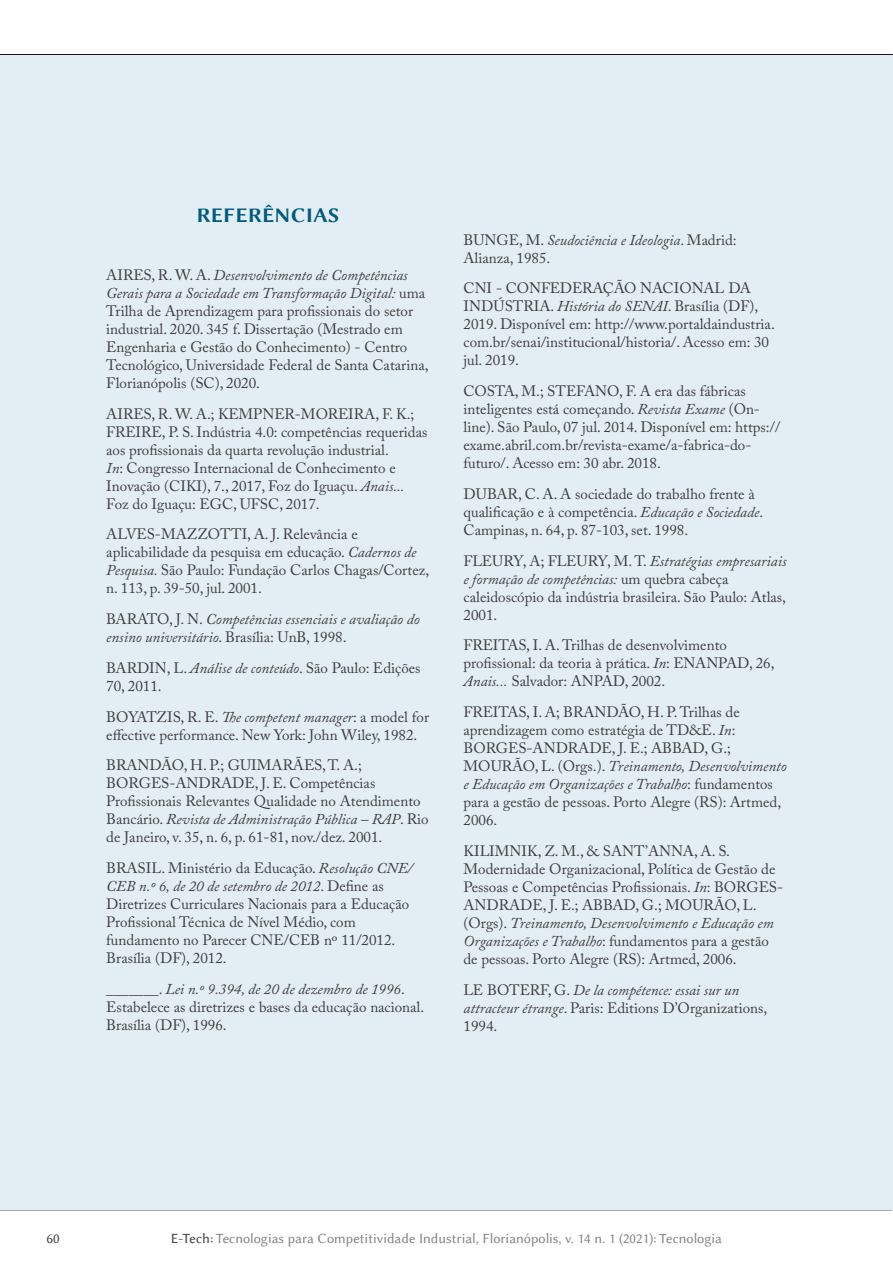
<style>
.page{position:relative;width:893px;height:1263px;background:#fff}
.page>*{position:absolute;margin:0;border:0;box-sizing:border-box;transform-origin:0 0}
.t1{font:21px "Lin Biolinum B";letter-spacing:.005em;color:#005b7f}
.t2{font:15px/18px "Adobe Caslon Pro";color:#3e3e3f}
.t3{font:italic 15px/18px "Adobe Caslon Pro";color:#3e3e3f}
.t4{font:14.25px "Lin Biolinum";color:#808285}
.t5{font:14.25px "Lin Biolinum";color:#3e3e3f}
.s1{font-style:italic}
.s2{font-style:normal}
.s3{color:#3e3e3f}
</style>
<div class="page">
<hr style="left:0;top:1209px;width:892px;height:1px;background:#000">
<hr style="left:0;top:54px;width:893px;height:1px;background:#000">
<div style="left:0;top:55px;width:446px;height:1154px;background:#e3eef4"></div>
<div style="left:446px;top:55px;width:447px;height:1154px;background:#e3eef4"></div>
<h1 class="t1" style="left:196px;top:201px;width:145px">REFERÊNCIAS</h1>
<p class="t2" style="left:106px;top:266px;width:324px">AIRES, R. W. A. <span class="s1">Desenvolvimento de Competências Gerais para a Sociedade em Transformação Digital:</span> uma Trilha de Aprendizagem para profissionais do setor industrial. 2020. 345 f. Dissertação (Mestrado em Engenharia e Gestão do Conhecimento) - Centro Tecnológico, Universidade Federal de Santa Catarina, Florianópolis (SC), 2020.</p>
<p class="t2" style="left:106px;top:404px;width:323px">AIRES, R. W. A.; KEMPNER-MOREIRA, F. K.; FREIRE, P. S. Indústria 4.0: competências requeridas aos profissionais da quarta revolução industrial.<br><span class="s1">In</span>: Congresso Internacional de Conhecimento e Inovação (CIKI), 7., 2017, Foz do Iguaçu. <span class="s1">Anais...<br></span>Foz do Iguaçu: EGC, UFSC, 2017.</p>
<p class="t2" style="left:106px;top:525px;width:324px">ALVES-MAZZOTTI, A. J. Relevância e aplicabilidade da pesquisa em educação. <span class="s1">Cadernos de Pesquisa.</span> São Paulo: Fundação Carlos Chagas/Cortez, n. 113, p. 39-50, jul. 2001.</p>
<p class="t3" style="left:106px;top:610px;width:315px"><span class="s2">BARATO, J. N.</span> Competências essenciais e avaliação do ensino universitário<span class="s2">. Brasília: UnB, 1998.</span></p>
<p class="t2" style="left:106px;top:659px;width:316px">BARDIN, L. <span class="s1">Análise de conteúdo</span>. São Paulo: Edições<br>70, 2011.</p>
<p class="t2" style="left:106px;top:707px;width:324px">BOYATZIS, R. E. <span class="s1">The competent manager</span>: a model for effective performance. New York: John Wiley, 1982.</p>
<p class="t2" style="left:106px;top:756px;width:324px">BRANDÃO, H. P.; GUIMARÃES, T. A.; BORGES-ANDRADE, J. E. Competências Profissionais Relevantes Qualidade no Atendimento Bancário. <span class="s1">Revista de Administração Pública – RAP</span>. Rio de Janeiro, v. 35, n. 6, p. 61-81, nov./dez. 2001.</p>
<p class="t2" style="left:106px;top:859px;width:308px">BRASIL. Ministério da Educação. <span class="s1">Resolução CNE/ CEB n.º 6, de 20 de setembro de 2012</span>. Define as Diretrizes Curriculares Nacionais para a Educação Profissional Técnica de Nível Médio, com fundamento no Parecer CNE/CEB nº 11/2012.<br>Brasília (DF), 2012.</p>
<p class="t2" style="left:106px;top:980px;width:319px">_______. <span class="s1">Lei n.º 9.394, de 20 de dezembro de 1996</span>.<br>Estabelece as diretrizes e bases da educação nacional.<br>Brasília (DF), 1996.</p>
<p class="t2" style="left:463px;top:230px;width:275px">BUNGE, M. <span class="s1">Seudociência e Ideologia</span>. Madrid:<br>Alianza, 1985.</p>
<p class="t2" style="left:463px;top:279px;width:313px">CNI - CONFEDERAÇÃO NACIONAL DA INDÚSTRIA. <span class="s1">História do SENAI</span>. Brasília (DF), 2019. Disponível em: http://www.portaldaindustria. com.br/senai/institucional/historia/. Acesso em: 30 jul. 2019.</p>
<p class="t2" style="left:463px;top:382px;width:318px">COSTA, M.; STEFANO, F. A era das fábricas inteligentes está começando. <span class="s1">Revista Exame</span> (On&shy;line). São Paulo, 07 jul. 2014. Disponível em: https:// exame.abril.com.br/revista-exame/a-fabrica-do&shy;futuro/. Acesso em: 30 abr. 2018.</p>
<p class="t2" style="left:463px;top:485px;width:301px">DUBAR, C. A. A sociedade do trabalho frente à qualificação e à competência. <span class="s1">Educação e Sociedade</span>.<br>Campinas, n. 64, p. 87-103, set. 1998.</p>
<p class="t2" style="left:463px;top:551px;width:324px">FLEURY, A; FLEURY, M. T. <span class="s1">Estratégias empresariais e formação de competências:</span> um quebra cabeça caleidoscópio da indústria brasileira. São Paulo: Atlas, 2001.</p>
<p class="t2" style="left:463px;top:636px;width:313px">FREITAS, I. A. Trilhas de desenvolvimento profissional: da teoria à prática. <span class="s1">In</span>: ENANPAD, 26,<br><span class="s1">Anais...</span> Salvador: ANPAD, 2002.</p>
<p class="t2" style="left:463px;top:703px;width:325px">FREITAS, I. A; BRANDÃO, H. P. Trilhas de aprendizagem como estratégia de TD&amp;E. <span class="s1">In</span>:<br>BORGES-ANDRADE, J. E.; ABBAD, G.; MOURÃO, L. (Orgs.). <span class="s1">Treinamento, Desenvolvimento e Educação em Organizações e Trabalho</span>: fundamentos para a gestão de pessoas. Porto Alegre (RS): Artmed, 2006.</p>
<p class="t2" style="left:463px;top:842px;width:321px">KILIMNIK, Z. M., &amp; SANT’ANNA, A. S.<br>Modernidade Organizacional, Política de Gestão de Pessoas e Competências Profissionais. <span class="s1">In</span>: BORGES-ANDRADE, J. E.; ABBAD, G.; MOURÃO, L. (Orgs). <span class="s1">Treinamento, Desenvolvimento e Educação em Organizações e Trabalho</span>: fundamentos para a gestão de pessoas. Porto Alegre (RS): Artmed, 2006.</p>
<p class="t2" style="left:463px;top:980px;width:305px">LE BOTERF, G. <span class="s1">De la compétence: essai sur un attracteur étrange</span>. Paris: Editions D’Organizations,<br>1994.</p>
<p class="t5" style="left:47px;top:1230px;width:15px">60</p>
<p class="t4" style="left:171px;top:1230px;width:553px"><span class="s3">E-Tech:</span> Tecnologias para Competitividade Industrial, Florianópolis, v. 14 n. 1 (2021): Tecnologia</p>
</div>
